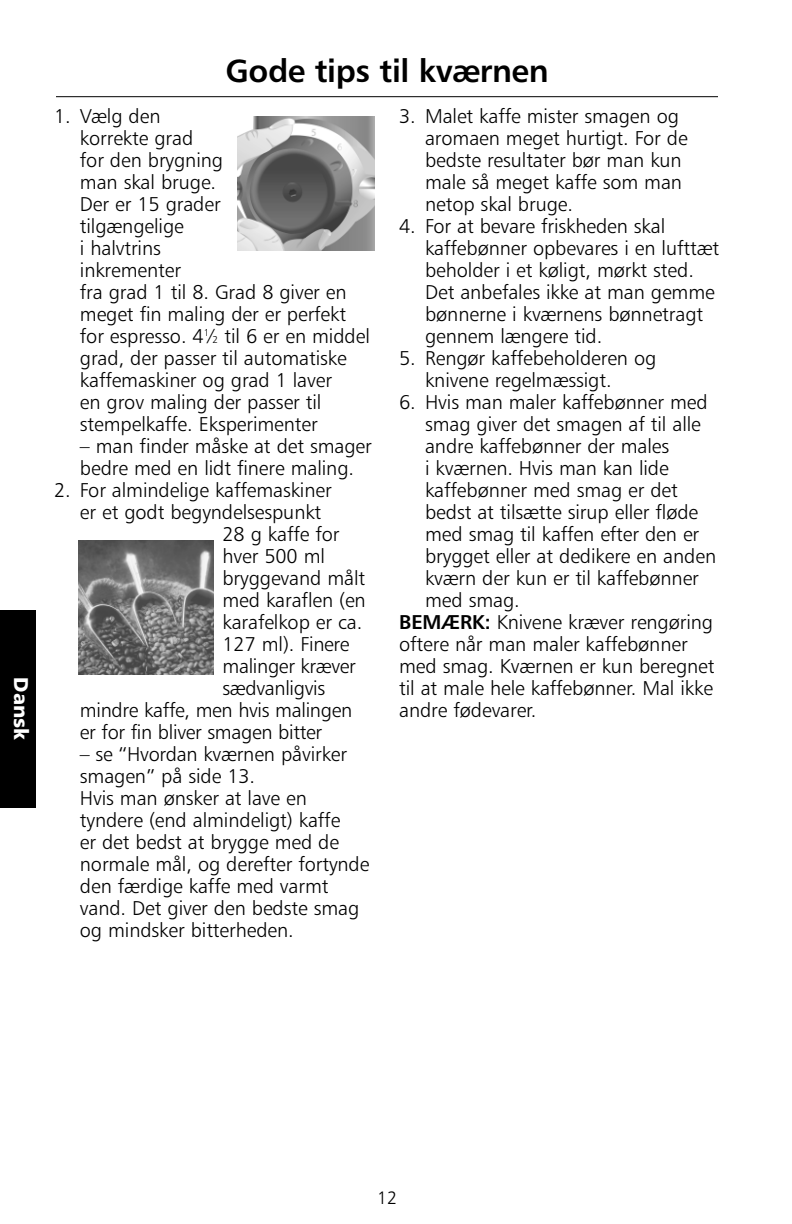
<style>
.page{position:relative;width:792px;height:1224px;background:#fff}
.page>*{position:absolute;margin:0;border:0;box-sizing:border-box;transform-origin:0 0}
.t1{font:32px "Humanist 777 BT Bold B";letter-spacing:-.015em;color:#000}
.t2{font:20px/22px "Humanist 777 BT Light B";letter-spacing:-.005em;color:#000}
.t3{font:20px "Humanist 777 BT Black B";color:#fff}
.t4{font:18px "Humanist 777 BT Light B";color:#000}
.s1{font-size:10px}
.s2{font-family:"Humanist 777 BT Bold B"}
</style>
<div class="page">
<div style="left:0;top:610px;width:36px;height:198px;background:#000"></div>
<hr style="left:56px;top:96px;width:662px;height:1px;background:#000">
<img style="left:79px;top:540px;width:134px;height:135px">
<img style="left:237px;top:116px;width:138px;height:135px">
<p class="t3" style="left:30px;top:677px;width:64px;rotate:90deg">Dansk</p>
<h1 class="t1" style="left:225px;top:57px;width:325px">Gode tips til kværnen</h1>
<p class="t2" style="left:80px;top:106px;width:291px;text-indent:-26px">1. Vælg den<br>korrekte grad<br>for den brygning<br>man skal bruge.<br>Der er 15 grader<br>tilgængelige<br>i halvtrins<br>inkrementer<br>fra grad 1 til 8. Grad 8 giver en meget fin maling der er perfekt for espresso. 4<sup>1</sup>⁄<span class="s1">2</span> til 6 er en middel grad, der passer til automatiske kaffemaskiner og grad 1 laver<br>en grov maling der passer til stempelkaffe. Eksperimenter</p>
<p class="t2" style="left:80px;top:436px;width:293px">– man finder måske at det smager bedre med en lidt finere maling.</p>
<p class="t2" style="left:54px;top:480px;width:279px">2. For almindelige kaffemaskiner</p>
<p class="t2" style="left:80px;top:502px;width:243px">er et godt begyndelsespunkt</p>
<p class="t2" style="left:222px;top:524px;width:119px">28 g kaffe for</p>
<p class="t2" style="left:222px;top:546px;width:104px">hver 500 ml</p>
<p class="t2" style="left:222px;top:568px;width:144px">bryggevand målt</p>
<p class="t2" style="left:222px;top:590px;width:145px">med karaflen (en</p>
<p class="t2" style="left:222px;top:612px;width:141px">karafelkop er ca.</p>
<p class="t2" style="left:222px;top:634px;width:129px">127 ml). Finere</p>
<p class="t2" style="left:222px;top:656px;width:135px">malinger kræver</p>
<p class="t2" style="left:222px;top:678px;width:104px">sædvanligvis</p>
<p class="t2" style="left:80px;top:700px;width:274px">mindre kaffe, men hvis malingen</p>
<p class="t2" style="left:80px;top:722px;width:244px">er for fin bliver smagen bitter</p>
<p class="t2" style="left:80px;top:744px;width:291px">– se “Hvordan kværnen påvirker smagen” på side 13.<br>Hvis man ønsker at lave en tyndere (end almindeligt) kaffe<br>er det bedst at brygge med de normale mål, og derefter fortynde den færdige kaffe med varmt vand. Det giver den bedste smag og mindsker bitterheden.</p>
<p class="t2" style="left:425px;top:106px;width:264px;text-indent:-26px">3. Malet kaffe mister smagen og aromaen meget hurtigt. For de bedste resultater bør man kun male så meget kaffe som man netop skal bruge.</p>
<p class="t2" style="left:425px;top:216px;width:296px;text-indent:-26px">4. For at bevare friskheden skal kaffebønner opbevares i en lufttæt beholder i et køligt, mørkt sted.<br>Det anbefales ikke at man gemme bønnerne i kværnens bønnetragt gennem længere tid.</p>
<p class="t2" style="left:425px;top:348px;width:233px;text-indent:-26px">5. Rengør kaffebeholderen og knivene regelmæssigt.</p>
<p class="t2" style="left:399px;top:392px;width:310px">6. Hvis man maler kaffebønner med</p>
<p class="t2" style="left:425px;top:414px;width:277px">smag giver det smagen af til alle</p>
<p class="t2" style="left:425px;top:436px;width:246px">andre kaffebønner der males</p>
<p class="t2" style="left:425px;top:458px;width:245px">i kværnen. Hvis man kan lide</p>
<p class="t2" style="left:425px;top:480px;width:254px">kaffebønner med smag er det</p>
<p class="t2" style="left:425px;top:502px;width:275px">bedst at tilsætte sirup eller fløde</p>
<p class="t2" style="left:425px;top:524px;width:276px">med smag til kaffen efter den er</p>
<p class="t2" style="left:425px;top:546px;width:293px">brygget eller at dedikere en anden</p>
<p class="t2" style="left:425px;top:568px;width:275px">kværn der kun er til kaffebønner</p>
<p class="t2" style="left:425px;top:590px;width:96px">med smag.</p>
<p class="t2" style="left:399px;top:612px;width:316px"><span class="s2">BEMÆRK:</span> Knivene kræver rengøring</p>
<p class="t2" style="left:399px;top:634px;width:290px">oftere når man maler kaffebønner</p>
<p class="t2" style="left:399px;top:656px;width:317px">med smag. Kværnen er kun beregnet</p>
<p class="t2" style="left:399px;top:678px;width:315px">til at male hele kaffebønner. Mal ikke</p>
<p class="t2" style="left:399px;top:700px;width:139px">andre fødevarer.</p>
<p class="t4" style="left:377px;top:1190px;width:22px">12</p>
</div>
